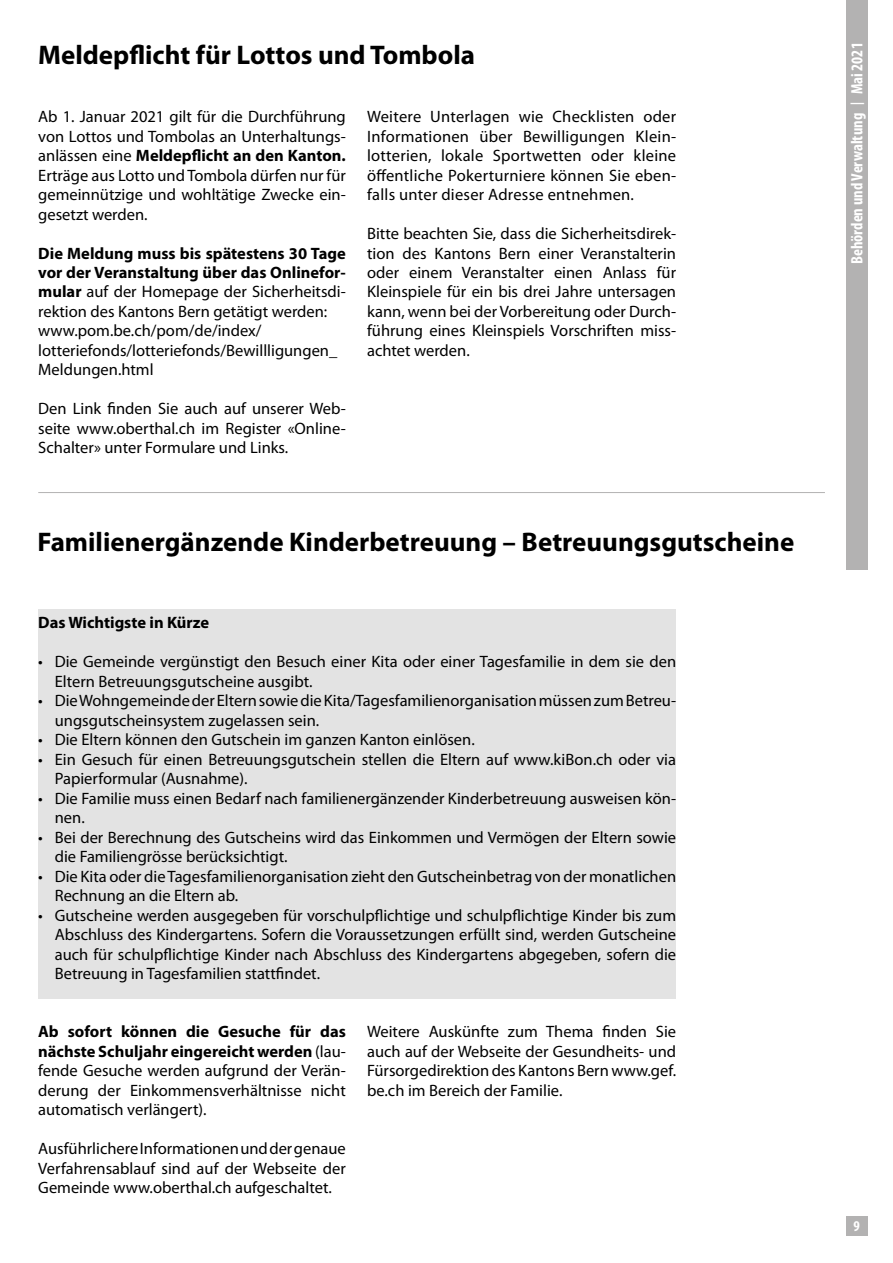
<style>
.page{position:relative;width:893px;height:1263px;background:#fff}
.page>*{position:absolute;margin:0;border:0;box-sizing:border-box;transform-origin:0 0}
.t1{font:700 27px "Myriad Pro";color:#000}
.t2{font:16.5px/19.5px "Myriad Pro";color:#000;text-align:justify}
.t3{font:700 condensed 16.5px "Myriad Pro";color:#fff}
.t4{font:700 16.5px "Myriad Pro";color:#000}
.t5{font:700 condensed 15px "Myriad Pro";color:#fff}
.s1{font-weight:700}
.s2{font-size:13.5px}
</style>
<div class="page">
<div style="left:846px;top:1216px;width:21px;height:19px;background:#b3b2b2"></div>
<div style="left:846px;top:0;width:21px;height:570px;background:#b3b2b2"></div>
<hr style="left:38px;top:492px;width:787px;height:1px;background:#b3b2b2">
<div style="left:38px;top:609px;width:638px;height:389px;background:#e3e3e3"></div>
<h1 class="t1" style="left:38px;top:37px;width:438px">Meldepflicht für Lottos und Tombola</h1>
<p class="t2" style="left:38px;top:107px;width:309px">Ab 1. Januar 2021 gilt für die Durchführung von Lottos und Tombolas an Unterhaltungs&shy;anlässen eine <span class="s1">Meldepflicht an den Kanton.<br></span>Erträge aus Lotto und Tombola dürfen nur für gemeinnützige und wohltätige Zwecke ein&shy;gesetzt werden.</p>
<p class="t2" style="left:38px;top:243px;width:309px;text-align:left"><span class="s1">Die Meldung muss bis spätestens 30 Tage vor der Veranstaltung über das Onlinefor&shy;mular</span> auf der Homepage der Sicherheitsdi&shy;rektion des Kantons Bern getätigt werden: www.pom.be.ch/pom/de/index/ lotteriefonds/lotteriefonds/Bewillligungen_ Meldungen.html</p>
<p class="t2" style="left:38px;top:399px;width:309px">Den Link finden Sie auch auf unserer Web&shy;seite www.oberthal.ch im Register «Online-Schalter» unter Formulare und Links.</p>
<p class="t2" style="left:367px;top:107px;width:310px">Weitere Unterlagen wie Checklisten oder Informationen über Bewilligungen Klein&shy;lotterien, lokale Sportwetten oder kleine öffentliche Pokerturniere können Sie eben&shy;falls unter dieser Adresse entnehmen.</p>
<p class="t2" style="left:367px;top:223px;width:311px">Bitte beachten Sie, dass die Sicherheitsdirek&shy;tion des Kantons Bern einer Veranstalterin oder einem Veranstalter einen Anlass für Kleinspiele für ein bis drei Jahre untersagen kann, wenn bei der Vorbereitung oder Durch&shy;führung eines Kleinspiels Vorschriften miss&shy;achtet werden.</p>
<h1 class="t1" style="left:38px;top:524px;width:758px">Familienergänzende Kinderbetreuung – Betreuungsgutscheine</h1>
<p class="t4" style="left:38px;top:612px;width:172px">Das Wichtigste in Kürze</p>
<p class="t2" style="left:55px;top:652px;width:623px;text-indent:-17px">• Die Gemeinde vergünstigt den Besuch einer Kita oder einer Tagesfamilie in dem sie den<br>Eltern Betreuungsgutscheine ausgibt.</p>
<p class="t2" style="left:55px;top:691px;width:623px;text-indent:-17px">• Die Wohngemeinde der Eltern sowie die Kita/Tagesfamilienorganisation müssen zum Betreu&shy;ungsgutscheinsystem zugelassen sein.</p>
<p class="t2" style="left:38px;top:730px;width:438px">• Die Eltern können den Gutschein im ganzen Kanton einlösen.</p>
<p class="t2" style="left:55px;top:749px;width:623px;text-indent:-17px">• Ein Gesuch für einen Betreuungsgutschein stellen die Eltern auf www.kiBon.ch oder via<br>Papierformular (Ausnahme).</p>
<p class="t2" style="left:55px;top:788px;width:623px;text-indent:-17px">• Die Familie muss einen Bedarf nach familienergänzender Kinderbetreuung ausweisen kön&shy;nen.</p>
<p class="t2" style="left:55px;top:827px;width:623px;text-indent:-17px">• Bei der Berechnung des Gutscheins wird das Einkommen und Vermögen der Eltern sowie die Familiengrösse berücksichtigt.</p>
<p class="t2" style="left:55px;top:866px;width:623px;text-indent:-17px">• Die Kita oder die Tagesfamilienorganisation zieht den Gutscheinbetrag von der monatlichen<br>Rechnung an die Eltern ab.</p>
<p class="t2" style="left:55px;top:905px;width:623px;text-indent:-17px">• Gutscheine werden ausgegeben für vorschulpflichtige und schulpflichtige Kinder bis zum Abschluss des Kindergartens. Sofern die Voraussetzungen erfüllt sind, werden Gutscheine auch für schulpflichtige Kinder nach Abschluss des Kindergartens abgegeben, sofern die Betreuung in Tagesfamilien stattfindet.</p>
<p class="t2" style="left:38px;top:1022px;width:309px"><span class="s1">Ab sofort können die Gesuche für das nächste Schuljahr eingereicht werden</span> (lau&shy;fende Gesuche werden aufgrund der Verän&shy;derung der Einkommensverhältnisse nicht automatisch verlängert).</p>
<p class="t2" style="left:38px;top:1139px;width:309px">Ausführlichere Informationen und der genaue Verfahrensablauf sind auf der Webseite der Gemeinde www.oberthal.ch aufgeschaltet.</p>
<p class="t2" style="left:367px;top:1022px;width:310px">Weitere Auskünfte zum Thema finden Sie auch auf der Webseite der Gesundheits- und Fürsorgedirektion des Kantons Bern www.gef. be.ch im Bereich der Familie.</p>
<p class="t3" style="left:847px;top:264px;width:223px;rotate:-90deg">Behörden und Verwaltung <span class="s2">|</span> Mai 2021</p>
<p class="t5" style="left:854px;top:1216px;width:8px">9</p>
</div>
